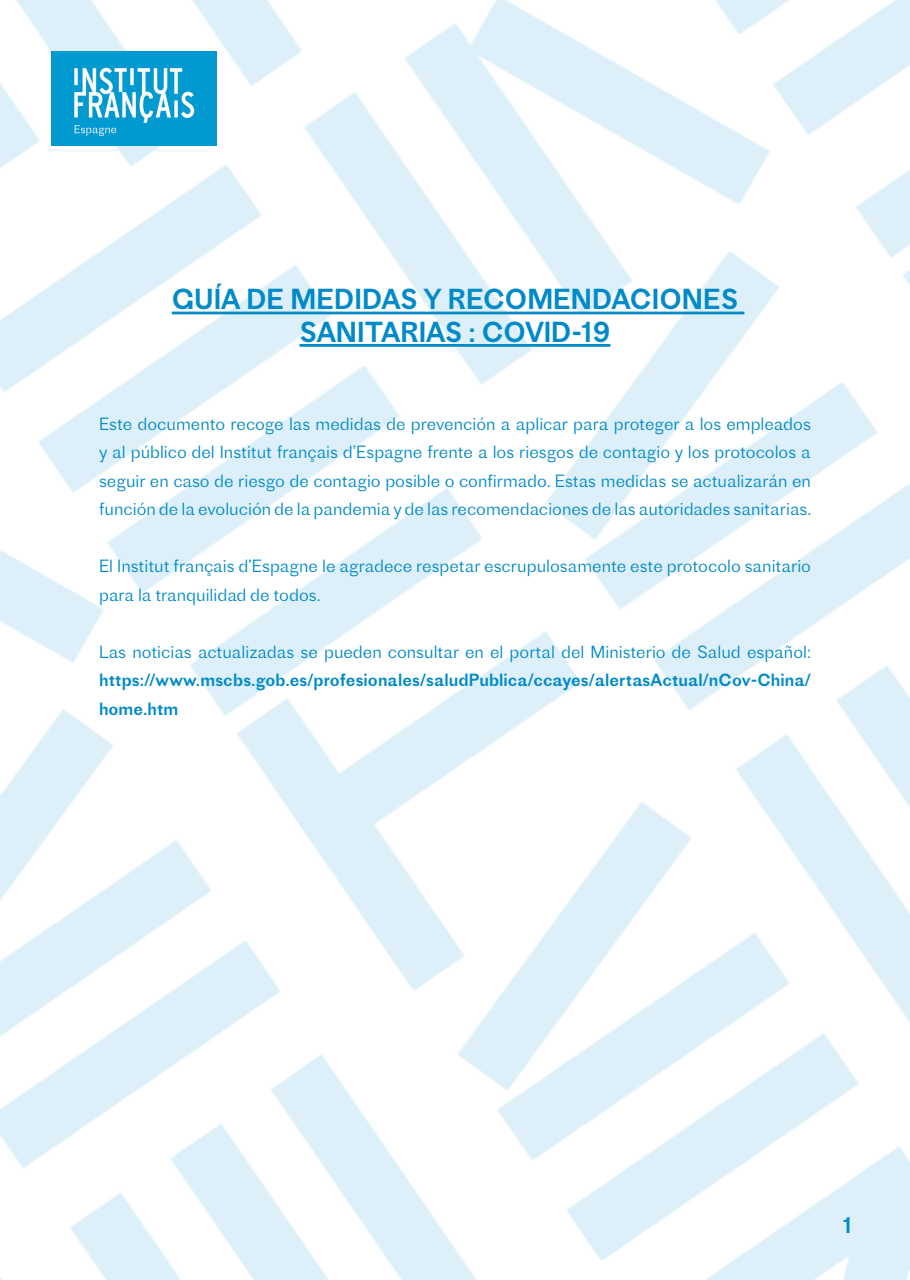
<style>
.page{position:relative;width:910px;height:1280px;background:#fff}
.page>*{position:absolute;margin:0;border:0;box-sizing:border-box;transform-origin:0 0}
.t1{font:27px "Proto Grotesk";color:#008ac9}
.t2{font:21px "Proto Grotesk";color:#008ac9}
.t3{font:300 16.5px/28.5px "Proto Grotesk";color:#008ac9;text-align:justify}
.t4{font:16.5px/28.5px "Proto Grotesk";letter-spacing:.005em;color:#008ac9}
</style>
<div class="page">
<img style="left:0;top:0;width:910px;height:1280px">
<img style="left:51px;top:51px;width:165px;height:95px">
<hr style="left:172px;top:312px;width:572px;height:2px;background:#008ac9">
<hr style="left:300px;top:344px;width:310px;height:3px;background:#008ac9">
<p class="t1" style="left:172px;top:280px;width:568px">GUÍA DE MEDIDAS Y RECOMENDACIONES</p>
<p class="t1" style="left:300px;top:313px;width:312px">SANITARIAS : COVID-19</p>
<p class="t3" style="left:99px;top:409px;width:714px">Este documento recoge las medidas de prevención a aplicar para proteger a los empleados y al público del Institut français d’Espagne frente a los riesgos de contagio y los protocolos a seguir en caso de riesgo de contagio posible o confirmado. Estas medidas se actualizarán en función de la evolución de la pandemia y de las recomendaciones de las autoridades sanitarias.</p>
<p class="t3" style="left:99px;top:551px;width:713px">El Institut français d’Espagne le agradece respetar escrupulosamente este protocolo sanitario para la tranquilidad de todos.</p>
<p class="t3" style="left:99px;top:637px;width:713px">Las noticias actualizadas se pueden consultar en el portal del Ministerio de Salud español:</p>
<p class="t4" style="left:99px;top:666px;width:713px">https://www.mscbs.gob.es/profesionales/saludPublica/ccayes/alertasActual/nCov-China/ home.htm</p>
<p class="t2" style="left:843px;top:1210px;width:10px">1</p>
</div>
